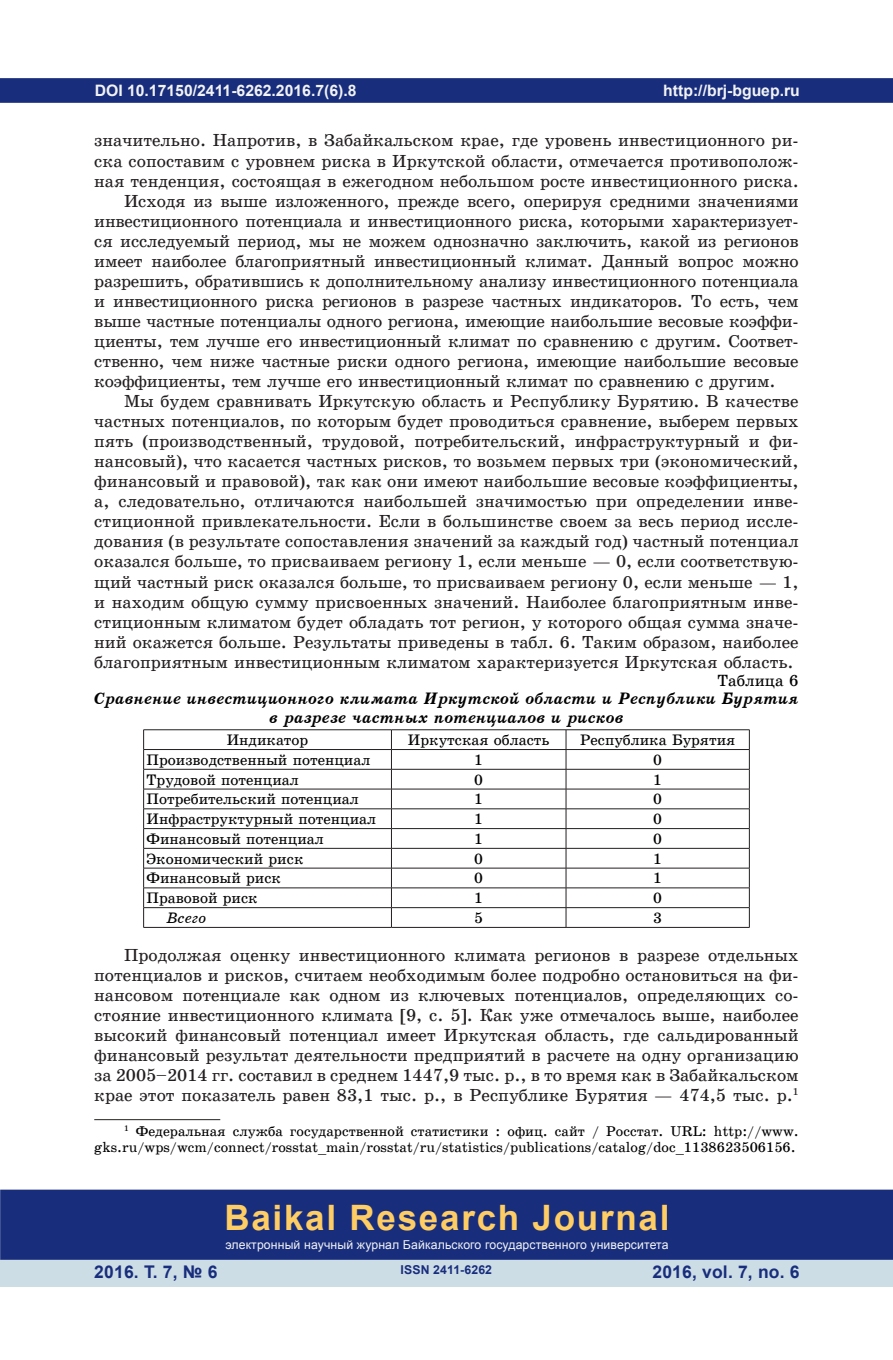
<style>
.page{position:relative;width:893px;height:1360px;background:#fff}
.page>*{position:absolute;margin:0;border:0;box-sizing:border-box;transform-origin:0 0}
.t1{font:700 35px "Arial";letter-spacing:.05em;color:#fecd64}
.t2{font:17.5px/19.9px "School Book C";color:#231f20;text-align:justify}
.t3{font:700 17.5px "Arial";letter-spacing:.01em;color:#182d7c}
.t4{font:italic 16.62px/18.4px "School Book C Bold";color:#000;text-align:center}
.t5{font:16.28px "School Book C";color:#000}
.t6{font:700 15.75px "Arial";color:#f2f3f4}
.t7{font:15.22px "School Book C";color:#000}
.t8{font:15.22px "School Book C Italic";color:#000}
.t9{font:14.17px/15.9px "School Book C";color:#000;text-align:right}
.t10{font:12.25px "Arial";letter-spacing:.01em;color:#f2f3f4}
.t11{font:700 12.25px "Arial";letter-spacing:.01em;color:#182d7c}
</style>
<div class="page">
<div style="left:0;top:78px;width:893px;height:25px;background:#182d7c;border:2px solid #182d7c"></div>
<div style="left:0;top:1258px;width:893px;height:28px;background:#cddde6"></div>
<div style="left:0;top:1189px;width:893px;height:70px;background:#182d7c;border:2px solid #182d7c"></div>
<hr style="left:143px;top:729px;width:248px;height:1px;background:#231f20">
<hr style="left:391px;top:729px;width:175px;height:1px;background:#231f20">
<hr style="left:566px;top:729px;width:184px;height:1px;background:#231f20">
<hr style="left:143px;top:749px;width:248px;height:1px;background:#231f20">
<hr style="left:391px;top:749px;width:175px;height:1px;background:#231f20">
<hr style="left:566px;top:749px;width:184px;height:1px;background:#231f20">
<hr style="left:143px;top:769px;width:248px;height:1px;background:#231f20">
<hr style="left:391px;top:769px;width:175px;height:1px;background:#231f20">
<hr style="left:566px;top:769px;width:184px;height:1px;background:#231f20">
<hr style="left:143px;top:788px;width:248px;height:1px;background:#231f20">
<hr style="left:391px;top:788px;width:175px;height:1px;background:#231f20">
<hr style="left:566px;top:788px;width:184px;height:1px;background:#231f20">
<hr style="left:143px;top:808px;width:248px;height:1px;background:#231f20">
<hr style="left:391px;top:808px;width:175px;height:1px;background:#231f20">
<hr style="left:566px;top:808px;width:184px;height:1px;background:#231f20">
<hr style="left:143px;top:828px;width:248px;height:1px;background:#231f20">
<hr style="left:391px;top:828px;width:175px;height:1px;background:#231f20">
<hr style="left:566px;top:828px;width:184px;height:1px;background:#231f20">
<hr style="left:143px;top:848px;width:248px;height:1px;background:#231f20">
<hr style="left:391px;top:848px;width:175px;height:1px;background:#231f20">
<hr style="left:566px;top:848px;width:184px;height:1px;background:#231f20">
<hr style="left:143px;top:867px;width:248px;height:1px;background:#231f20">
<hr style="left:391px;top:867px;width:175px;height:1px;background:#231f20">
<hr style="left:566px;top:867px;width:184px;height:1px;background:#231f20">
<hr style="left:143px;top:887px;width:248px;height:1px;background:#231f20">
<hr style="left:391px;top:887px;width:175px;height:1px;background:#231f20">
<hr style="left:566px;top:887px;width:184px;height:1px;background:#231f20">
<hr style="left:143px;top:907px;width:248px;height:1px;background:#231f20">
<svg style="left:143px;top:730px;width:1px;height:197px"></svg>
<hr style="left:391px;top:907px;width:175px;height:1px;background:#231f20">
<svg style="left:391px;top:730px;width:1px;height:197px"></svg>
<hr style="left:566px;top:907px;width:184px;height:1px;background:#231f20">
<svg style="left:566px;top:730px;width:1px;height:197px"></svg>
<svg style="left:749px;top:730px;width:1px;height:197px"></svg>
<hr style="left:143px;top:927px;width:248px;height:1px;background:#231f20">
<hr style="left:391px;top:927px;width:175px;height:1px;background:#231f20">
<hr style="left:566px;top:927px;width:184px;height:1px;background:#231f20">
<hr style="left:94px;top:1119px;width:126px;height:1px;background:#231f20">
<p class="t6" style="left:95px;top:79px;width:263px">DOI 10.17150/2411-6262.2016.7(6).8</p>
<p class="t2" style="left:94px;top:131px;width:706px">значительно. Напротив, в Забайкальском крае, где уровень инвестиционного ри-</p>
<p class="t2" style="left:94px;top:151px;width:706px">ска сопоставим с уровнем риска в Иркутской области, отмечается противополож-</p>
<p class="t2" style="left:94px;top:171px;width:706px">ная тенденция, состоящая в ежегодном небольшом росте инвестиционного риска.</p>
<p class="t2" style="left:124px;top:191px;width:676px">Исходя из выше изложенного, прежде всего, оперируя средними значениями</p>
<p class="t2" style="left:94px;top:211px;width:706px">инвестиционного потенциала и инвестиционного риска, которыми характеризует-</p>
<p class="t2" style="left:94px;top:231px;width:706px">ся исследуемый период, мы не можем однозначно заключить, какой из регионов</p>
<p class="t2" style="left:94px;top:251px;width:706px">имеет наиболее благоприятный инвестиционный климат. Данный вопрос можно</p>
<p class="t2" style="left:94px;top:271px;width:706px">разрешить, обратившись к дополнительному анализу инвестиционного потенциала</p>
<p class="t2" style="left:94px;top:291px;width:706px">и инвестиционного риска регионов в разрезе частных индикаторов. То есть, чем</p>
<p class="t2" style="left:94px;top:311px;width:706px">выше частные потенциалы одного региона, имеющие наибольшие весовые коэффи-</p>
<p class="t2" style="left:94px;top:331px;width:706px">циенты, тем лучше его инвестиционный климат по сравнению с другим. Соответ-</p>
<p class="t2" style="left:94px;top:351px;width:706px">ственно, чем ниже частные риски одного региона, имеющие наибольшие весовые</p>
<p class="t2" style="left:94px;top:371px;width:683px">коэффициенты, тем лучше его инвестиционный климат по сравнению с другим.</p>
<p class="t2" style="left:124px;top:391px;width:676px">Мы будем сравнивать Иркутскую область и Республику Бурятию. В качестве</p>
<p class="t2" style="left:94px;top:411px;width:706px">частных потенциалов, по которым будет проводиться сравнение, выберем первых</p>
<p class="t2" style="left:94px;top:431px;width:706px">пять (производственный, трудовой, потребительский, инфраструктурный и фи-</p>
<p class="t2" style="left:94px;top:451px;width:706px">нансовый), что касается частных рисков, то возьмем первых три (экономический,</p>
<p class="t2" style="left:94px;top:471px;width:706px">финансовый и правовой), так как они имеют наибольшие весовые коэффициенты,</p>
<p class="t2" style="left:94px;top:491px;width:706px">а, следовательно, отличаются наибольшей значимостью при определении инве-</p>
<p class="t2" style="left:94px;top:511px;width:706px">стиционной привлекательности. Если в большинстве своем за весь период иссле-</p>
<p class="t2" style="left:94px;top:531px;width:706px">дования (в результате сопоставления значений за каждый год) частный потенциал</p>
<p class="t2" style="left:94px;top:551px;width:706px">оказался больше, то присваиваем региону 1, если меньше — 0, если соответствую-</p>
<p class="t2" style="left:94px;top:572px;width:706px">щий частный риск оказался больше, то присваиваем региону 0, если меньше — 1,</p>
<p class="t2" style="left:94px;top:592px;width:706px">и находим общую сумму присвоенных значений. Наиболее благоприятным инве-</p>
<p class="t2" style="left:94px;top:612px;width:706px">стиционным климатом будет обладать тот регион, у которого общая сумма значе-</p>
<p class="t2" style="left:94px;top:632px;width:706px">ний окажется больше. Результаты приведены в табл. 6. Таким образом, наиболее</p>
<p class="t2" style="left:94px;top:652px;width:701px">благоприятным инвестиционным климатом характеризуется Иркутская область.</p>
<p class="t5" style="left:717px;top:671px;width:83px">Таблица 6</p>
<p class="t4" style="left:94px;top:689px;width:706px">Сравнение инвестиционного климата Иркутской области и Республики Бурятия в разрезе частных потенциалов и рисков</p>
<p class="t7" style="left:227px;top:731px;width:83px">Индикатор</p>
<p class="t7" style="left:408px;top:731px;width:143px">Иркутская область</p>
<p class="t7" style="left:580px;top:731px;width:157px">Республика Бурятия</p>
<p class="t7" style="left:147px;top:751px;width:225px">Производственный потенциал</p>
<p class="t7" style="left:474px;top:751px;width:10px">1</p>
<p class="t7" style="left:653px;top:751px;width:10px">0</p>
<p class="t7" style="left:147px;top:771px;width:154px">Трудовой потенциал</p>
<p class="t7" style="left:474px;top:771px;width:10px">0</p>
<p class="t7" style="left:653px;top:771px;width:10px">1</p>
<p class="t7" style="left:147px;top:791px;width:214px">Потребительский потенциал</p>
<p class="t7" style="left:474px;top:791px;width:10px">1</p>
<p class="t7" style="left:653px;top:791px;width:10px">0</p>
<p class="t7" style="left:147px;top:810px;width:231px">Инфраструктурный потенциал</p>
<p class="t7" style="left:474px;top:810px;width:10px">1</p>
<p class="t7" style="left:653px;top:810px;width:10px">0</p>
<p class="t7" style="left:147px;top:830px;width:179px">Финансовый потенциал</p>
<p class="t7" style="left:474px;top:830px;width:10px">1</p>
<p class="t7" style="left:653px;top:830px;width:10px">0</p>
<p class="t7" style="left:147px;top:850px;width:158px">Экономический риск</p>
<p class="t7" style="left:474px;top:850px;width:10px">0</p>
<p class="t7" style="left:653px;top:850px;width:10px">1</p>
<p class="t7" style="left:147px;top:870px;width:136px">Финансовый риск</p>
<p class="t7" style="left:474px;top:870px;width:10px">0</p>
<p class="t7" style="left:653px;top:870px;width:10px">1</p>
<p class="t7" style="left:147px;top:889px;width:113px">Правовой риск</p>
<p class="t7" style="left:474px;top:889px;width:10px">1</p>
<p class="t7" style="left:653px;top:889px;width:10px">0</p>
<p class="t8" style="left:166px;top:909px;width:41px">Всего</p>
<p class="t7" style="left:474px;top:909px;width:10px">5</p>
<p class="t7" style="left:653px;top:909px;width:10px">3</p>
<p class="t2" style="left:94px;top:945px;width:706px;text-indent:30px">Продолжая оценку инвестиционного климата регионов в разрезе отдельных потенциалов и рисков, считаем необходимым более подробно остановиться на фи&shy;нансовом потенциале как одном из ключевых потенциалов, определяющих со&shy;стояние инвестиционного климата [9, с. 5]. Как уже отмечалось выше, наиболее высокий финансовый потенциал имеет Иркутская область, где сальдированный финансовый результат деятельности предприятий в расчете на одну организацию за 2005–2014 гг. составил в среднем 1447,9 тыс. р., в то время как в Забайкальском крае этот показатель равен 83,1 тыс. р., в Республике Бурятия — 474,5 тыс. р.<sup>1</sup></p>
<p class="t9" style="left:94px;top:1122px;width:706px"><sup>1</sup> Федеральная служба государственной статистики : офиц. сайт / Росстат. URL: http://www. gks.ru/wps/wcm/connect/rosstat_main/rosstat/ru/statistics/publications/catalog/doc_1138623506156.</p>
<p class="t6" style="left:663px;top:79px;width:138px">http://brj-bguep.ru</p>
<h1 class="t1" style="left:224px;top:1193px;width:447px">Baikal Research Journal</h1>
<p class="t10" style="left:225px;top:1236px;width:445px">электронный научный журнал Байкальского государственного университета</p>
<p class="t3" style="left:94px;top:1259px;width:125px">2016. Т. 7, № 6</p>
<p class="t3" style="left:652px;top:1259px;width:149px">2016, vol. 7, no. 6</p>
<p class="t11" style="left:401px;top:1261px;width:93px">ISSN 2411-6262</p>
</div>
